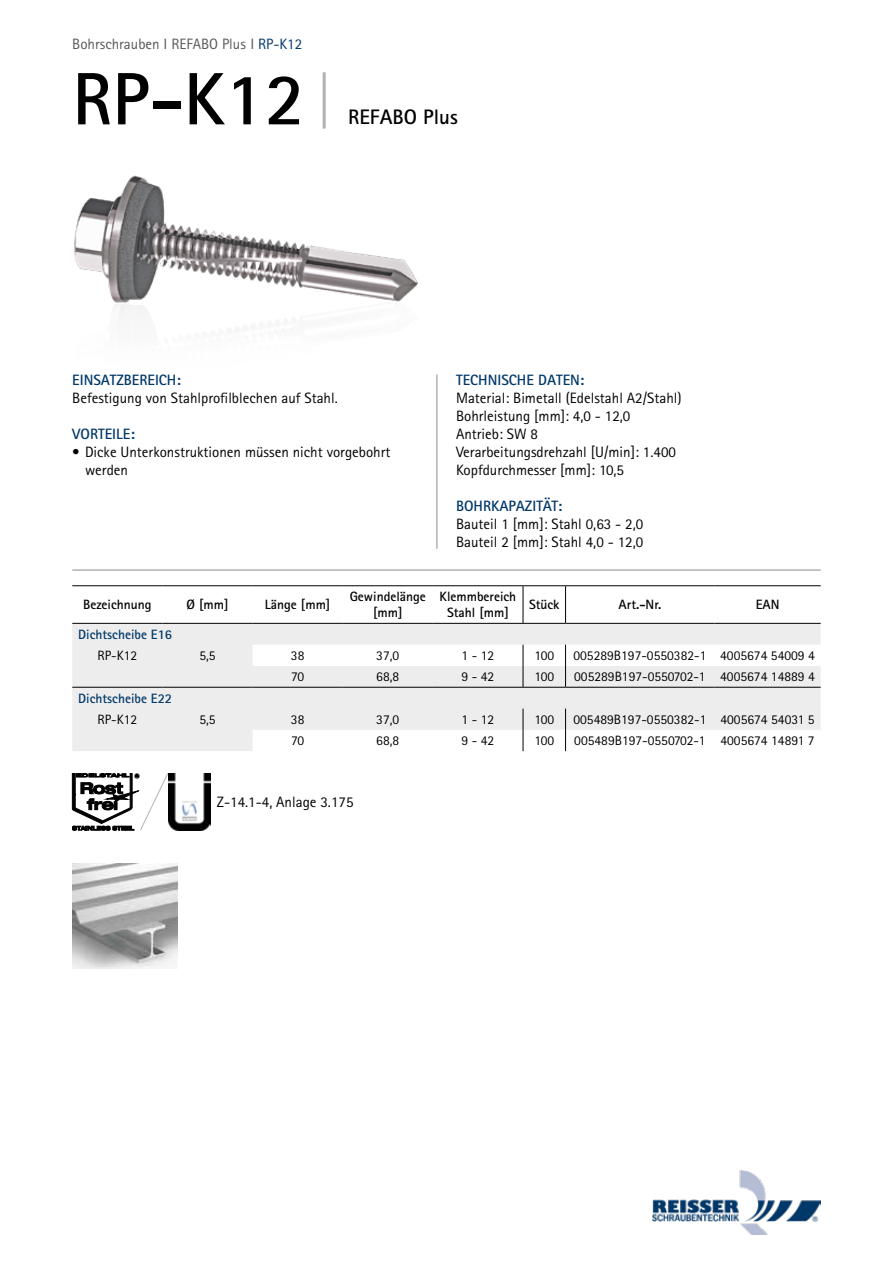
<style>
.page{position:relative;width:893px;height:1263px;background:#fff}
.page>*{position:absolute;margin:0;border:0;box-sizing:border-box;transform-origin:0 0}
.t1{font:700 74.25px "Rotis Sans Serif Pro";color:#000}
.t2{font:700 21px "Rotis Sans Serif Pro";color:#000}
.t3{font:15px/18px "Rotis Sans Serif Pro";color:#000}
.t4{font:700 15px "Rotis Sans Serif Pro";color:#003869}
.t5{font:15px "Rotis Sans Serif Pro";color:#575756}
.t6{font:13.5px "Rotis Sans Serif Pro";color:#000}
.t7{font:700 13.5px/16.2px "Rotis Sans Serif Pro";color:#000;text-align:center}
.t8{font:700 13.5px "Rotis Sans Serif Pro";color:#003869}
.s1{color:#003869}
</style>
<div class="page">
<hr style="left:323px;top:72px;width:3px;height:57px;background:#b3b2b2">
<hr style="left:436px;top:374px;width:2px;height:175px;background:#b3b2b2">
<hr style="left:72px;top:569px;width:749px;height:2px;background:#b3b2b2">
<img style="left:74px;top:175px;width:364px;height:209px">
<img style="left:652px;top:1170px;width:169px;height:65px">
<svg style="left:72px;top:773px;width:96px;height:57px"></svg>
<img style="left:168px;top:773px;width:43px;height:57px">
<img style="left:72px;top:863px;width:105px;height:105px">
<svg style="left:72px;top:624px;width:749px;height:127px;fill:#ededed"></svg>
<hr style="left:72px;top:585px;width:90px;height:1px;background:#000">
<hr style="left:72px;top:623px;width:90px;height:1px;background:#000">
<hr style="left:162px;top:585px;width:91px;height:1px;background:#000">
<hr style="left:162px;top:623px;width:91px;height:1px;background:#000">
<hr style="left:253px;top:585px;width:90px;height:1px;background:#000">
<hr style="left:253px;top:623px;width:90px;height:1px;background:#000">
<hr style="left:343px;top:585px;width:90px;height:1px;background:#000">
<hr style="left:343px;top:623px;width:90px;height:1px;background:#000">
<hr style="left:433px;top:585px;width:90px;height:1px;background:#000">
<hr style="left:433px;top:623px;width:90px;height:1px;background:#000">
<hr style="left:523px;top:585px;width:43px;height:1px;background:#000">
<hr style="left:523px;top:586px;width:1px;height:37px;background:#000">
<hr style="left:523px;top:623px;width:43px;height:1px;background:#000">
<hr style="left:566px;top:585px;width:148px;height:1px;background:#000">
<hr style="left:565px;top:586px;width:1px;height:37px;background:#000">
<hr style="left:566px;top:623px;width:148px;height:1px;background:#000">
<hr style="left:714px;top:585px;width:107px;height:1px;background:#000">
<hr style="left:714px;top:623px;width:107px;height:1px;background:#000">
<svg style="left:523px;top:645px;width:1px;height:42px"></svg>
<svg style="left:565px;top:645px;width:1px;height:42px"></svg>
<hr style="left:72px;top:687px;width:90px;height:1px;background:#000">
<hr style="left:162px;top:687px;width:91px;height:1px;background:#000">
<hr style="left:253px;top:687px;width:90px;height:1px;background:#000">
<hr style="left:343px;top:687px;width:90px;height:1px;background:#000">
<hr style="left:433px;top:687px;width:90px;height:1px;background:#000">
<hr style="left:523px;top:687px;width:43px;height:1px;background:#000">
<hr style="left:566px;top:687px;width:148px;height:1px;background:#000">
<hr style="left:714px;top:687px;width:107px;height:1px;background:#000">
<svg style="left:523px;top:709px;width:1px;height:42px"></svg>
<svg style="left:565px;top:709px;width:1px;height:42px"></svg>
<p class="t5" style="left:72px;top:35px;width:232px">Bohrschrauben I REFABO Plus I <span class="s1">RP-K12</span></p>
<h1 class="t1" style="left:72px;top:52px;width:234px">RP-K12</h1>
<h2 class="t2" style="left:348px;top:104px;width:111px">REFABO Plus</h2>
<p class="t4" style="left:72px;top:370px;width:110px">EINSATZBEREICH:</p>
<p class="t3" style="left:72px;top:389px;width:267px">Befestigung von Stahlprofilblechen auf Stahl.</p>
<p class="t4" style="left:72px;top:424px;width:64px">VORTEILE:</p>
<p class="t3" style="left:85px;top:443px;width:307px;text-indent:-13px">• Dicke Unterkonstruktionen müssen nicht vorgebohrt werden</p>
<p class="t4" style="left:456px;top:370px;width:130px">TECHNISCHE DATEN:</p>
<p class="t3" style="left:456px;top:389px;width:227px">Material: Bimetall (Edelstahl A2/Stahl)<br>Bohrleistung [mm]: 4,0 - 12,0<br>Antrieb: SW 8<br>Verarbeitungsdrehzahl [U/min]: 1.400<br>Kopfdurchmesser [mm]: 10,5</p>
<p class="t4" style="left:456px;top:497px;width:108px">BOHRKAPAZITÄT:</p>
<p class="t3" style="left:456px;top:515px;width:189px">Bauteil 1 [mm]: Stahl 0,63 - 2,0<br>Bauteil 2 [mm]: Stahl 4,0 - 12,0</p>
<p class="t7" style="left:83px;top:596px;width:70px">Bezeichnung</p>
<p class="t7" style="left:187px;top:596px;width:43px">Ø [mm]</p>
<p class="t7" style="left:265px;top:596px;width:67px">Länge [mm]</p>
<p class="t7" style="left:350px;top:588px;width:78px">Gewindelänge [mm]</p>
<p class="t7" style="left:440px;top:588px;width:78px">Klemmbereich<br>Stahl [mm]</p>
<p class="t7" style="left:529px;top:596px;width:32px">Stück</p>
<p class="t7" style="left:619px;top:596px;width:44px">Art.-Nr.</p>
<p class="t7" style="left:756px;top:596px;width:25px">EAN</p>
<p class="t8" style="left:78px;top:626px;width:95px">Dichtscheibe E16</p>
<p class="t6" style="left:97px;top:647px;width:41px">RP-K12</p>
<p class="t6" style="left:199px;top:647px;width:18px">5,5</p>
<p class="t6" style="left:291px;top:647px;width:15px">38</p>
<p class="t6" style="left:376px;top:647px;width:25px">37,0</p>
<p class="t6" style="left:462px;top:647px;width:34px">1 - 12</p>
<p class="t6" style="left:534px;top:647px;width:21px">100</p>
<p class="t6" style="left:573px;top:647px;width:243px">005289B197-0550382-1 4005674 54009 4</p>
<p class="t6" style="left:291px;top:669px;width:15px">70</p>
<p class="t6" style="left:376px;top:669px;width:25px">68,8</p>
<p class="t6" style="left:462px;top:669px;width:34px">9 - 42</p>
<p class="t6" style="left:534px;top:669px;width:21px">100</p>
<p class="t6" style="left:574px;top:669px;width:242px">005289B197-0550702-1 4005674 14889 4</p>
<p class="t8" style="left:78px;top:689px;width:95px">Dichtscheibe E22</p>
<p class="t6" style="left:97px;top:711px;width:41px">RP-K12</p>
<p class="t6" style="left:199px;top:711px;width:18px">5,5</p>
<p class="t6" style="left:291px;top:711px;width:15px">38</p>
<p class="t6" style="left:376px;top:711px;width:25px">37,0</p>
<p class="t6" style="left:462px;top:711px;width:34px">1 - 12</p>
<p class="t6" style="left:534px;top:711px;width:21px">100</p>
<p class="t6" style="left:573px;top:711px;width:243px">005489B197-0550382-1 4005674 54031 5</p>
<p class="t6" style="left:291px;top:733px;width:15px">70</p>
<p class="t6" style="left:376px;top:733px;width:25px">68,8</p>
<p class="t6" style="left:462px;top:733px;width:34px">9 - 42</p>
<p class="t6" style="left:534px;top:733px;width:21px">100</p>
<p class="t6" style="left:574px;top:733px;width:242px">005489B197-0550702-1 4005674 14891 7</p>
<p class="t3" style="left:217px;top:793px;width:138px">Z-14.1-4, Anlage 3.175</p>
</div>
